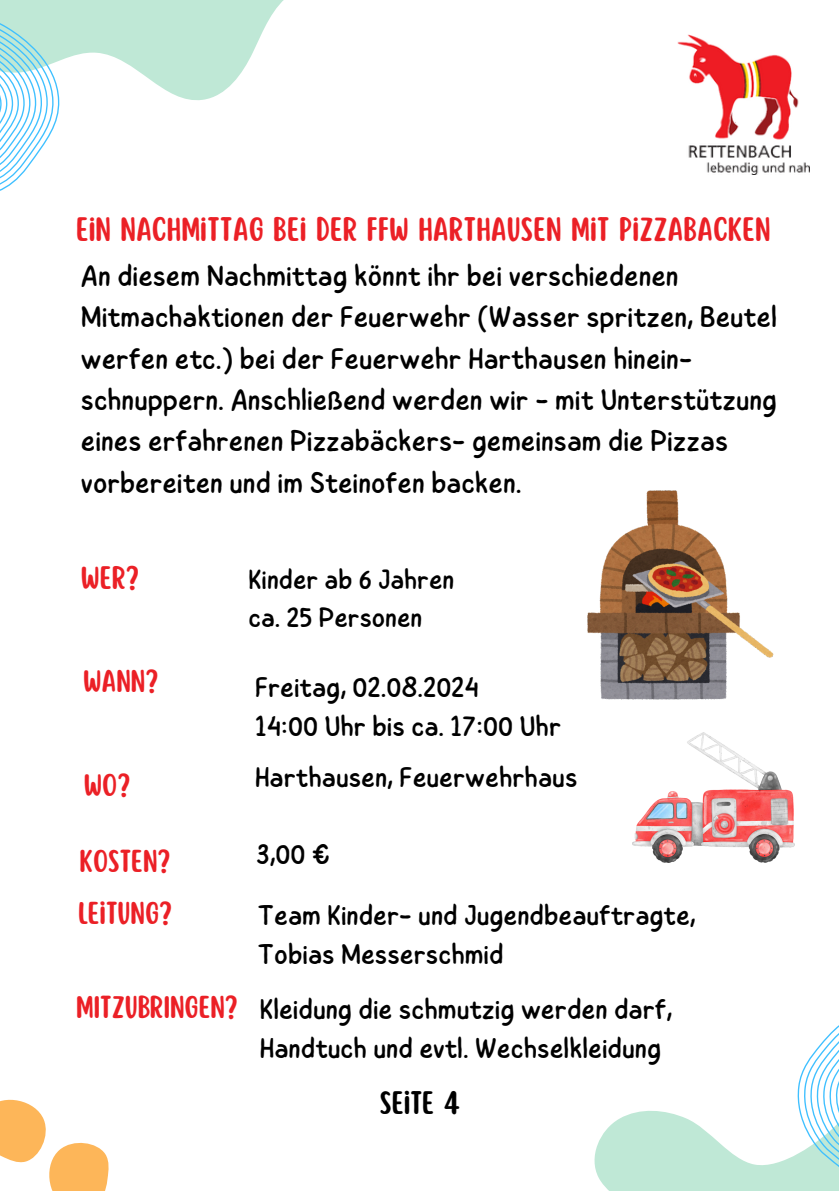
<style>
.page{position:relative;width:839px;height:1191px;background:#fff}
.page>*{position:absolute;margin:0;border:0;box-sizing:border-box;transform-origin:0 0}
.t1{font:29.8px/41.4px "Childos Arabic";color:#000}
.t2{font:29.8px "Scripter";color:#eb2026}
.t3{font:28.6px/39.2px "Childos Arabic";color:#000}
.t4{font:28.6px "Scripter";color:#000}
.t5{font:28.6px "Scripter";color:#eb2026}
.t6{font:27.8px "Scripter";color:#eb2026}
.t7{font:27.8px "Childos Arabic";color:#000}
</style>
<div class="page">
<svg style="left:0;top:0;width:284px;height:101px;fill:#bfe8d6"></svg>
<svg style="left:594px;top:1026px;width:244px;height:165px"></svg>
<svg style="left:0;top:7px;width:60px;height:184px"></svg>
<svg style="left:0;top:1099px;width:109px;height:92px"></svg>
<img style="left:632px;top:732px;width:162px;height:131px">
<img style="left:587px;top:491px;width:186px;height:208px">
<img style="left:677px;top:35px;width:132px;height:139px">
<p class="t2" style="left:76px;top:214px;width:696px">EIN NACHMITTAG BEI DER FFW HARTHAUSEN MIT PIZZABACKEN</p>
<p class="t1" style="left:81px;top:255px;width:697px">An diesem Nachmittag könnt ihr bei verschiedenen Mitmachaktionen der Feuerwehr (Wasser spritzen, Beutel werfen etc.) bei der Feuerwehr Harthausen hinein&shy;schnuppern. Anschließend werden wir - mit Unterstützung eines erfahrenen Pizzabäckers- gemeinsam die Pizzas vorbereiten und im Steinofen backen.</p>
<p class="t5" style="left:81px;top:563px;width:60px">WER?</p>
<p class="t6" style="left:83px;top:667px;width:77px">WANN?</p>
<p class="t6" style="left:84px;top:771px;width:48px">WO?</p>
<p class="t6" style="left:80px;top:847px;width:93px">KOSTEN?</p>
<p class="t7" style="left:248px;top:559px;width:207px">Kinder ab 6 Jahren</p>
<p class="t7" style="left:248px;top:598px;width:175px">ca. 25 Personen</p>
<p class="t3" style="left:255px;top:668px;width:225px">Freitag, 02.08.2024</p>
<p class="t3" style="left:255px;top:707px;width:308px">14:00 Uhr bis ca. 17:00 Uhr</p>
<p class="t3" style="left:255px;top:758px;width:324px">Harthausen, Feuerwehrhaus</p>
<p class="t3" style="left:256px;top:835px;width:75px">3,00 €</p>
<p class="t6" style="left:78px;top:899px;width:96px">LEITUNG?</p>
<p class="t3" style="left:257px;top:896px;width:439px">Team Kinder- und Jugendbeauftragte,<br>Tobias Messerschmid</p>
<p class="t6" style="left:76px;top:993px;width:163px">MITZUBRINGEN?</p>
<p class="t3" style="left:260px;top:990px;width:414px">Kleidung die schmutzig werden darf,</p>
<p class="t3" style="left:260px;top:1029px;width:403px">Handtuch und evtl. Wechselkleidung</p>
<p class="t4" style="left:380px;top:1088px;width:81px">SEITE 4</p>
</div>
